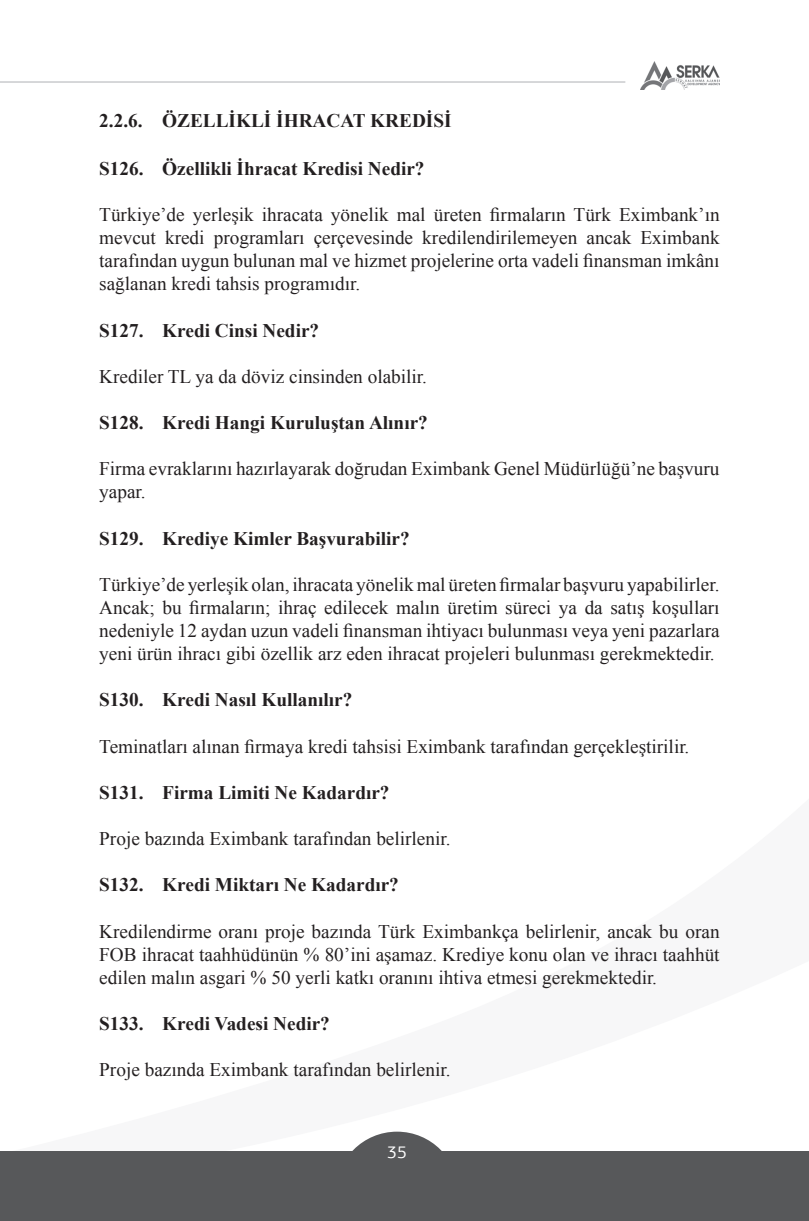
<style>
.page{position:relative;width:809px;height:1221px;background:#fff}
.page>*{position:absolute;margin:0;border:0;box-sizing:border-box;transform-origin:0 0}
.t1{font:19.25px/23.1px "Times New Roman";color:#231f20;text-align:justify}
.t2{font:700 19.25px "Times New Roman";color:#231f20}
.t3{font:17.5px "PF Agora Sans Pro";color:#fff}
</style>
<div class="page">
<div style="left:0;top:1151px;width:809px;height:69px;background:#57585a"></div>
<img style="left:640px;top:61px;width:79px;height:28px">
<svg style="left:352px;top:1131px;width:90px;height:20px"></svg>
<hr style="left:0;top:81px;width:625px;height:2px;background:#d1d2d4">
<p class="t2" style="left:99px;top:107px;width:354px">2.2.6. ÖZELLİKLİ İHRACAT KREDİSİ</p>
<p class="t2" style="left:99px;top:155px;width:327px">S126. Özellikli İhracat Kredisi Nedir?</p>
<p class="t1" style="left:99px;top:203px;width:622px">Türkiye’de yerleşik ihracata yönelik mal üreten firmaların Türk Eximbank’ın mevcut kredi programları çerçevesinde kredilendirilemeyen ancak Eximbank tarafından uygun bulunan mal ve hizmet projelerine orta vadeli finansman imkânı sağlanan kredi tahsis programıdır.</p>
<p class="t2" style="left:99px;top:317px;width:221px">S127. Kredi Cinsi Nedir?</p>
<p class="t1" style="left:99px;top:364px;width:329px">Krediler TL ya da döviz cinsinden olabilir.</p>
<p class="t2" style="left:99px;top:409px;width:330px">S128. Kredi Hangi Kuruluştan Alınır?</p>
<p class="t1" style="left:99px;top:457px;width:622px">Firma evraklarını hazırlayarak doğrudan Eximbank Genel Müdürlüğü’ne başvuru yapar.</p>
<p class="t2" style="left:99px;top:525px;width:312px">S129. Krediye Kimler Başvurabilir?</p>
<p class="t1" style="left:99px;top:572px;width:622px">Türkiye’de yerleşik olan, ihracata yönelik mal üreten firmalar başvuru yapabilirler.<br>Ancak; bu firmaların; ihraç edilecek malın üretim süreci ya da satış koşulları nedeniyle 12 aydan uzun vadeli finansman ihtiyacı bulunması veya yeni pazarlara yeni ürün ihracı gibi özellik arz eden ihracat projeleri bulunması gerekmektedir.</p>
<p class="t2" style="left:99px;top:686px;width:255px">S130. Kredi Nasıl Kullanılır?</p>
<p class="t1" style="left:99px;top:734px;width:591px">Teminatları alınan firmaya kredi tahsisi Eximbank tarafından gerçekleştirilir.</p>
<p class="t2" style="left:99px;top:779px;width:292px">S131. Firma Limiti Ne Kadardır?</p>
<p class="t1" style="left:99px;top:826px;width:353px">Proje bazında Eximbank tarafından belirlenir.</p>
<p class="t2" style="left:99px;top:871px;width:301px">S132. Kredi Miktarı Ne Kadardır?</p>
<p class="t1" style="left:99px;top:919px;width:622px">Kredilendirme oranı proje bazında Türk Eximbankça belirlenir, ancak bu oran FOB ihracat taahhüdünün % 80’ini aşamaz. Krediye konu olan ve ihracı taahhüt edilen malın asgari % 50 yerli katkı oranını ihtiva etmesi gerekmektedir.</p>
<p class="t2" style="left:99px;top:1010px;width:232px">S133. Kredi Vadesi Nedir?</p>
<p class="t1" style="left:99px;top:1057px;width:353px">Proje bazında Eximbank tarafından belirlenir.</p>
<p class="t3" style="left:387px;top:1141px;width:21px">35</p>
</div>
